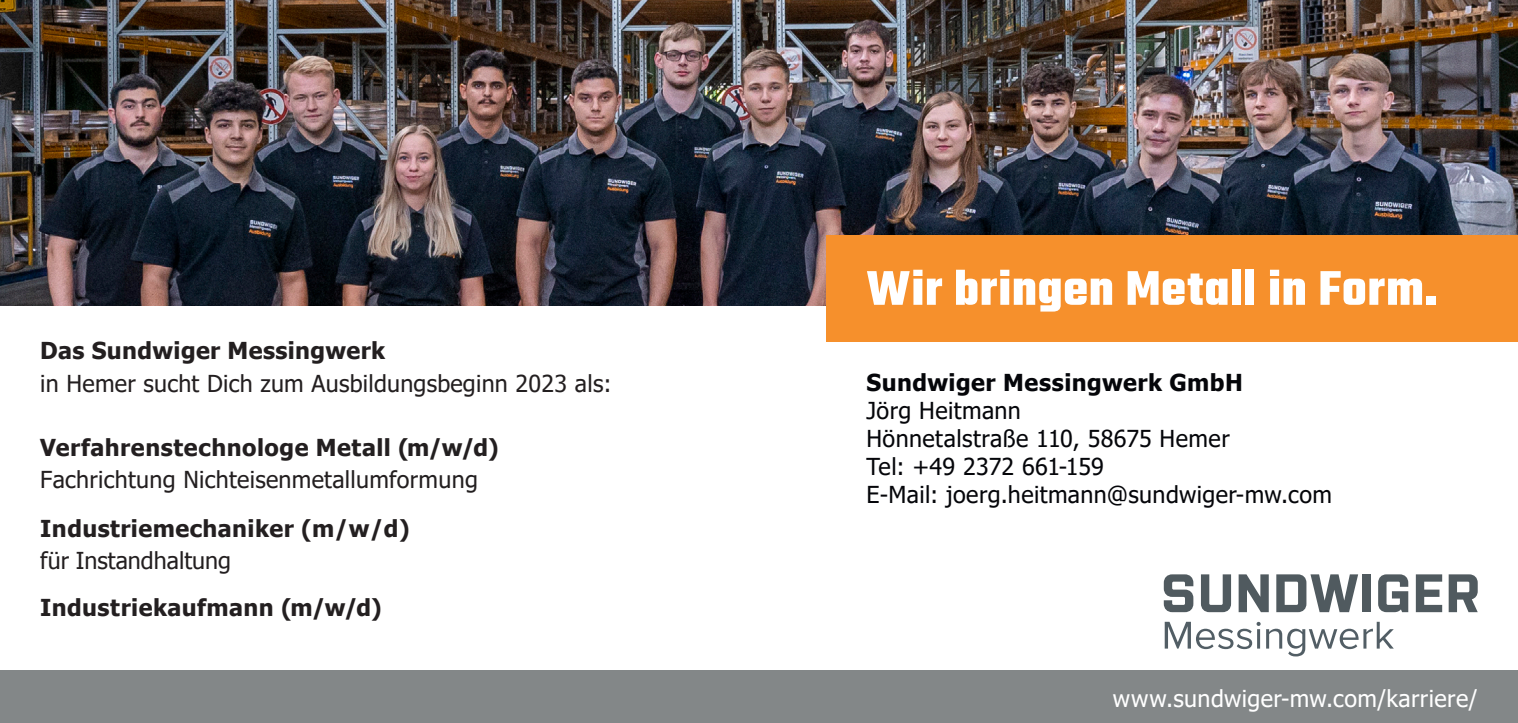
<style>
.page{position:relative;width:1518px;height:723px;background:#fff}
.page>*{position:absolute;margin:0;border:0;box-sizing:border-box;transform-origin:0 0}
.t1{font:700 52.5px "Teko";letter-spacing:.01em;color:#fff}
.t2{font:700 23.4px "Tahoma";letter-spacing:.02em;color:#231f20}
.t3{font:23.4px "Tahoma";letter-spacing:.01em;color:#231f20}
.t4{font:23.4px/27.9px "Tahoma";letter-spacing:.015em;color:#05060a}
.t5{font:23.4px "Tahoma";letter-spacing:.02em;color:#fff}
.t6{font:700 23.4px "Tahoma";letter-spacing:.02em;color:#05060a}
</style>
<div class="page">
<div style="left:0;top:671px;width:1518px;height:52px;background:#838788"></div>
<svg style="left:1164px;top:574px;width:29px;height:38px"></svg>
<svg style="left:1201px;top:574px;width:30px;height:38px"></svg>
<svg style="left:1239px;top:574px;width:30px;height:38px"></svg>
<svg style="left:1276px;top:574px;width:82px;height:38px"></svg>
<div style="left:1362px;top:574px;width:9px;height:38px;background:#505a5f"></div>
<svg style="left:1378px;top:574px;width:30px;height:38px"></svg>
<svg style="left:1416px;top:574px;width:26px;height:38px"></svg>
<svg style="left:1449px;top:574px;width:29px;height:38px"></svg>
<svg style="left:1165px;top:622px;width:229px;height:34px"></svg>
<img style="left:0;top:0;width:1518px;height:306px">
<div style="left:827px;top:235px;width:691px;height:107px;background:#f6902c"></div>
<p class="t2" style="left:40px;top:334px;width:346px">Das Sundwiger Messingwerk</p>
<p class="t3" style="left:40px;top:367px;width:573px">in Hemer sucht Dich zum Ausbildungsbeginn 2023 als:</p>
<p class="t2" style="left:40px;top:431px;width:460px">Verfahrenstechnologe Metall (m/w/d)</p>
<p class="t3" style="left:40px;top:463px;width:439px">Fachrichtung Nichteisenmetallumformung</p>
<p class="t2" style="left:40px;top:512px;width:371px">Industriemechaniker (m/w/d)</p>
<p class="t3" style="left:40px;top:545px;width:192px">für Instandhaltung</p>
<p class="t2" style="left:40px;top:591px;width:343px">Industriekaufmann (m/w/d)</p>
<h1 class="t1" style="left:866px;top:254px;width:573px">Wir bringen Metall in Form.</h1>
<p class="t6" style="left:866px;top:366px;width:378px">Sundwiger Messingwerk GmbH</p>
<p class="t4" style="left:866px;top:398px;width:467px">Jörg Heitmann<br>Hönnetalstraße 110, 58675 Hemer<br>Tel: +49 2372 661-159<br>E-Mail: joerg.heitmann@sundwiger-mw.com</p>
<p class="t5" style="left:1113px;top:682px;width:366px">www.sundwiger-mw.com/karriere/</p>
</div>
